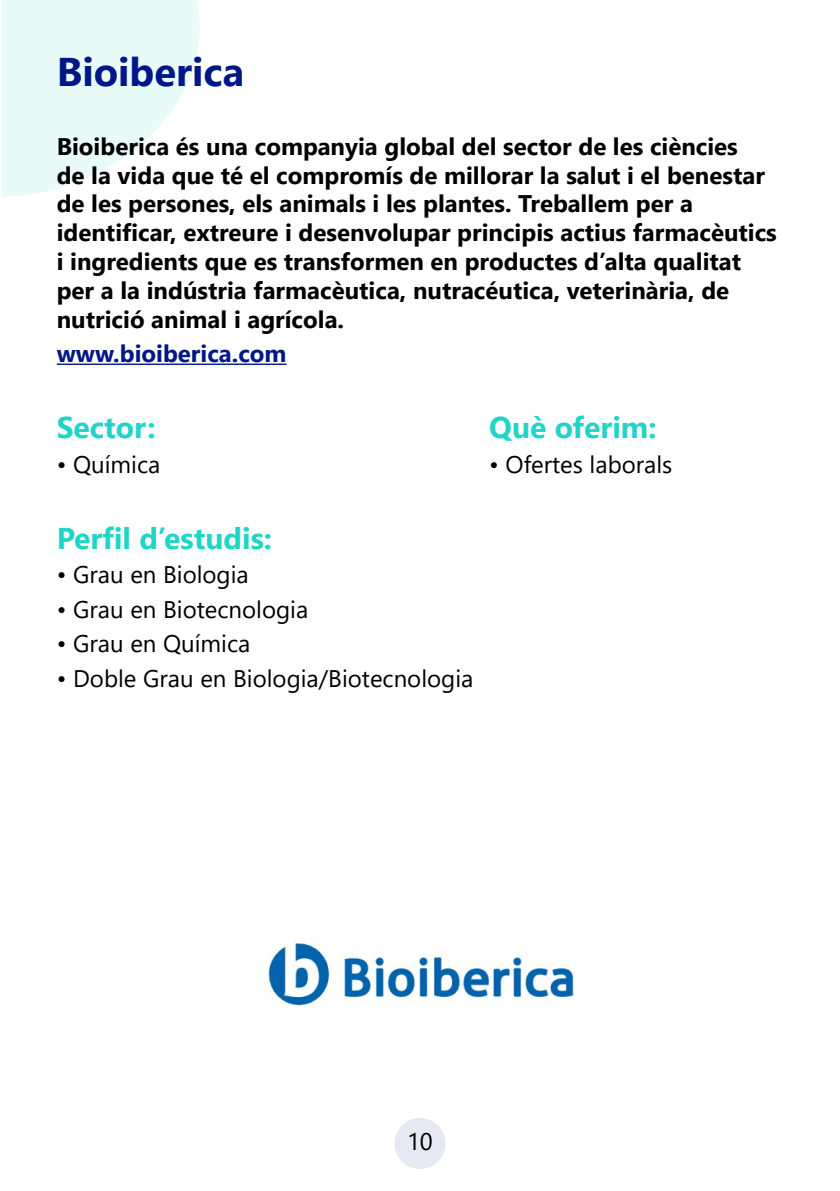
<style>
.page{position:relative;width:840px;height:1191px;background:#fff}
.page>*{position:absolute;margin:0;border:0;box-sizing:border-box;transform-origin:0 0}
.t1{font:700 40px "Segoe UI";color:#001787}
.t2{font:700 30px "Segoe UI";color:#22d4c8}
.t3{font:700 24px/28.8px "Segoe UI";color:#000}
.t4{font:24px "Segoe UI";color:#000}
.t5{font:700 24px "Segoe UI";color:#001787}
</style>
<div class="page">
<div style="left:394px;top:1118px;width:51px;height:51px;background:#e6e8f3;border-radius:50%"></div>
<svg style="left:1px;top:0;width:199px;height:197px;fill:#e9fbf9"></svg>
<hr style="left:57px;top:363px;width:229px;height:2px;background:#001787">
<img style="left:268px;top:942px;width:306px;height:64px">
<h1 class="t1" style="left:57px;top:34px;width:189px">Bioiberica</h1>
<p class="t3" style="left:57px;top:130px;width:721px">Bioiberica és una companyia global del sector de les ciències<br>de la vida que té el compromís de millorar la salut i el benestar de les persones, els animals i les plantes. Treballem per a identificar, extreure i desenvolupar principis actius farmacèutics i ingredients que es transformen en productes d’alta qualitat per a la indústria farmacèutica, nutracéutica, veterinària, de nutrició animal i agrícola.</p>
<p class="t5" style="left:57px;top:331px;width:231px">www.bioiberica.com</p>
<p class="t2" style="left:57px;top:399px;width:100px">Sector:</p>
<p class="t2" style="left:489px;top:399px;width:169px">Què oferim:</p>
<p class="t4" style="left:57px;top:441px;width:105px">• Química</p>
<p class="t4" style="left:489px;top:441px;width:185px">• Ofertes laborals</p>
<p class="t2" style="left:57px;top:510px;width:217px">Perfil d’estudis:</p>
<p class="t4" style="left:57px;top:552px;width:193px">• Grau en Biologia</p>
<p class="t4" style="left:57px;top:587px;width:253px">• Grau en Biotecnologia</p>
<p class="t4" style="left:57px;top:621px;width:195px">• Grau en Química</p>
<p class="t4" style="left:57px;top:655px;width:418px">• Doble Grau en Biologia/Biotecnologia</p>
<p class="t4" style="left:407px;top:1118px;width:27px">10</p>
</div>
